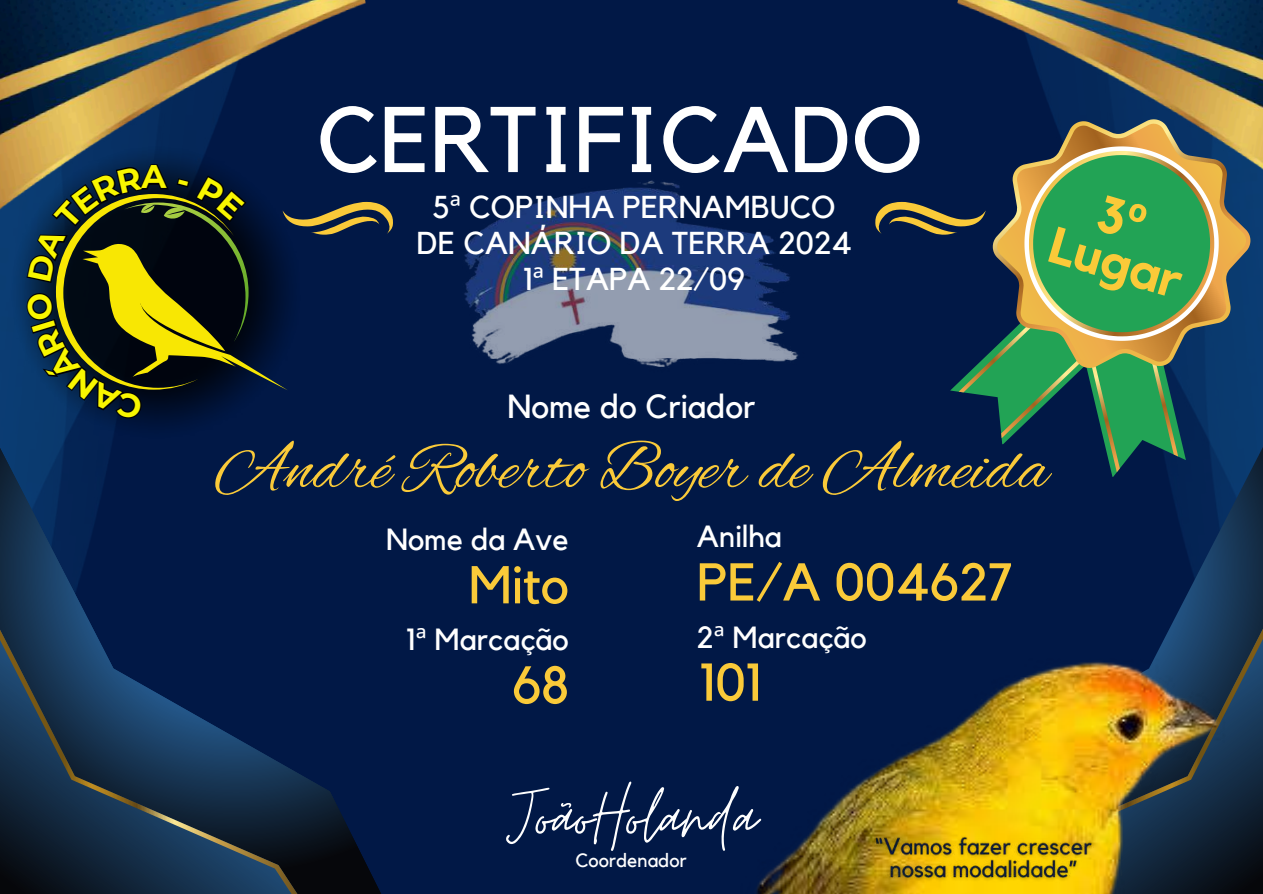
<style>
.page{position:relative;width:1263px;height:894px;background:#fff}
.page>*{position:absolute;margin:0;border:0;box-sizing:border-box;transform-origin:0 0}
.t1{font:91.95px "Kollektif";color:#fff}
.t2{font:86.85px "Moon Time";color:#fefefe}
.t3{font:69px "Alex Brush";color:#faca39}
.t4{font:52.5px "Kollektif";color:#faca39}
.t5{font:700 51px/44px "Kollektif";color:#faca39;text-align:center}
.t6{font:33.3px "Kollektif";color:#fff}
.t7{font:700 32.55px "Montserrat";color:#f8f600}
.t8{font:31.5px/36px "Kollektif";color:#fff;text-align:center}
.t9{font:30.45px "Kollektif";color:#fff}
.t10{font:19.2px "Kollektif";color:#fefefe}
.s1{font-family:"Noto Sans"}
</style>
<div class="page">
<div style="left:0;top:0;width:1263px;height:893px;background:#011846"></div>
<svg style="left:1174px;top:405px;width:89px;height:181px"></svg>
<svg style="left:1163px;top:586px;width:100px;height:55px;background:#17385b"></svg>
<svg style="left:875px;top:202px;width:53px;height:32px"></svg>
<img style="left:928px;top:0;width:335px;height:235px">
<img style="left:0;top:0;width:366px;height:242px">
<svg style="left:0;top:405px;width:381px;height:488px"></svg>
<svg style="left:0;top:586px;width:315px;height:307px"></svg>
<img style="left:756px;top:641px;width:507px;height:252px">
<img style="left:868px;top:831px;width:230px;height:54px">
<img style="left:11px;top:145px;width:292px;height:294px">
<img style="left:464px;top:180px;width:334px;height:187px">
<svg style="left:950px;top:374px;width:272px;height:122px"></svg>
<svg style="left:967px;top:85px;width:296px;height:317px"></svg>
<svg style="left:972px;top:90px;width:291px;height:306px"></svg>
<svg style="left:1001px;top:123px;width:241px;height:241px"></svg>
<svg style="left:1006px;top:128px;width:231px;height:231px"></svg>
<svg style="left:1012px;top:134px;width:219px;height:219px;background:#659c5b"></svg>
<svg style="left:23px;top:163px;width:370px;height:259px"></svg>
<p class="t7" style="left:142px;top:157px;width:26px">A</p>
<h1 class="t1" style="left:317px;top:98px;width:607px">CERTIFICADO</h1>
<p class="t8" style="left:417px;top:190px;width:437px">5<span class="s1">ª</span> COPINHA PERNAMBUCO<br>DE CANÁRIO DA TERRA 2024<br>1<span class="s1">ª</span> ETAPA 22/09</p>
<p class="t6" style="left:507px;top:391px;width:250px">Nome do Criador</p>
<h3 class="t5" style="left:1068px;top:182px;width:137px;rotate:16deg">3<span class="s1">º<br></span>Lugar</h3>
<h3 class="t3" style="left:215px;top:430px;width:834px">André Roberto Boyer de Almeida</h3>
<p class="t9" style="left:386px;top:525px;width:184px">Nome da Ave</p>
<p class="t9" style="left:697px;top:522px;width:86px">Anilha</p>
<h3 class="t4" style="left:468px;top:560px;width:101px">Mito</h3>
<h3 class="t4" style="left:697px;top:558px;width:318px">PE/A 004627</h3>
<p class="t9" style="left:407px;top:625px;width:163px">1<span class="s1">ª</span> Marcação</p>
<h3 class="t4" style="left:512px;top:660px;width:58px">68</h3>
<p class="t9" style="left:697px;top:622px;width:171px">2<span class="s1">ª</span> Marcação</p>
<h3 class="t4" style="left:700px;top:658px;width:63px">101</h3>
<h2 class="t2" style="left:506px;top:764px;width:252px">JoãoHolanda</h2>
<p class="t10" style="left:575px;top:851px;width:113px">Coordenador</p>
</div>
